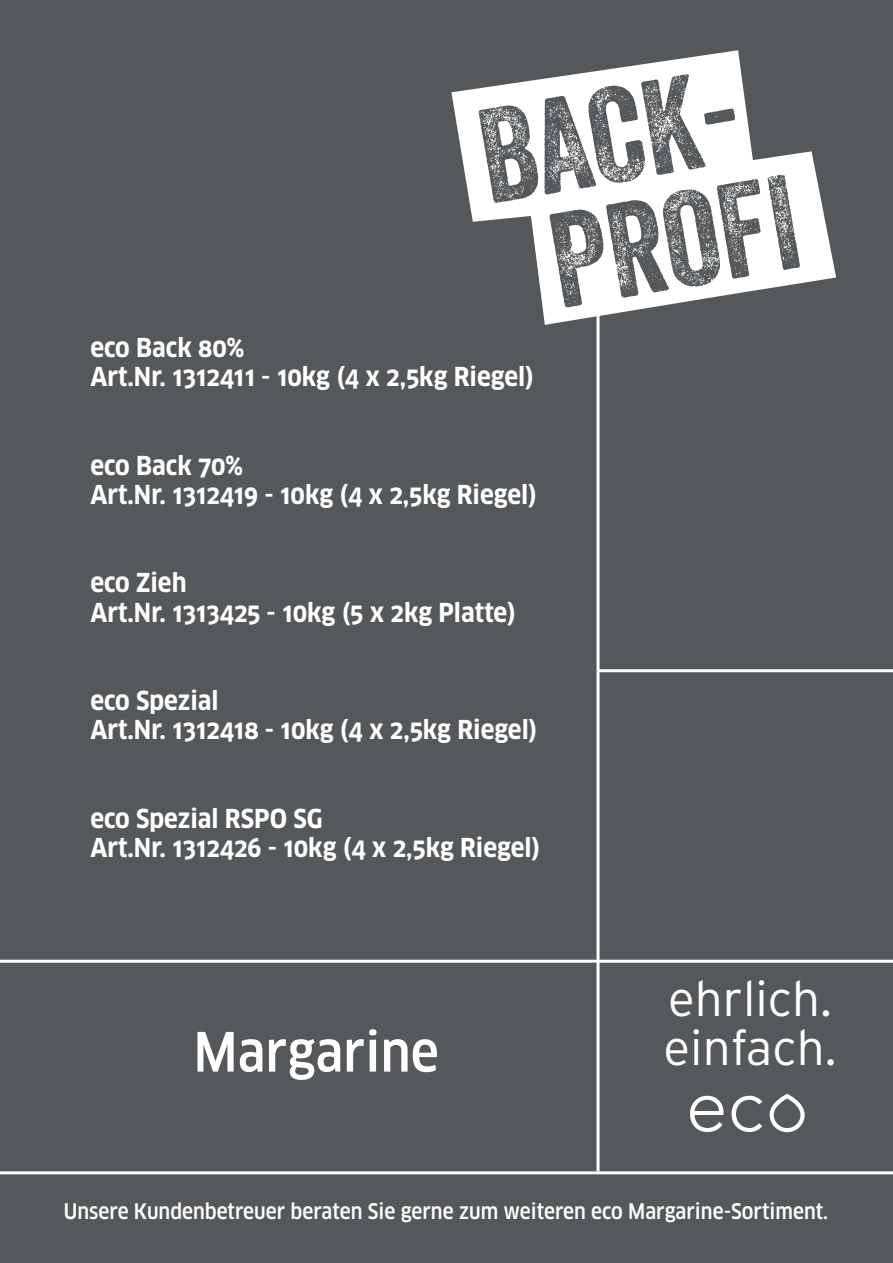
<style>
.page{position:relative;width:893px;height:1263px;background:#55585a}
.page>*{position:absolute;margin:0;border:0;box-sizing:border-box;transform-origin:0 0}
.t1{font:130.35px/115.1px "Veneer Two";color:#55585a;text-align:center}
.t2{font:500 52.95px "Clan Narrow OSF";color:#fff}
.t3{font:300 49.35px/49.7px "Interstate";color:#fff}
.t4{font:700 25.5px/29.4px "Clan Narrow OSF";color:#fff}
.t5{font:500 21px "Clan Narrow OSF";color:#fff}
</style>
<div class="page">
<svg style="left:770px;top:1094px;width:35px;height:38px"></svg>
<svg style="left:690px;top:1096px;width:33px;height:36px"></svg>
<svg style="left:731px;top:1096px;width:31px;height:36px"></svg>
<hr style="left:0;top:1171px;width:893px;height:3px;background:#fff">
<hr style="left:596px;top:307px;width:3px;height:864px;background:#fff">
<svg style="left:451px;top:50px;width:385px;height:275px;fill:#fff"></svg>
<hr style="left:0;top:960px;width:893px;height:3px;background:#fff">
<hr style="left:598px;top:669px;width:295px;height:3px;background:#fff">
<h1 class="t1" style="left:470px;top:101px;width:303px;rotate:-10deg">BACK-<br>PROFI</h1>
<p class="t4" style="left:90px;top:333px;width:445px">eco Back 80%<br>Art.Nr. 1312411 - 10kg (4 x 2,5kg Riegel)</p>
<p class="t4" style="left:90px;top:451px;width:448px">eco Back 70%<br>Art.Nr. 1312419 - 10kg (4 x 2,5kg Riegel)</p>
<p class="t4" style="left:90px;top:569px;width:427px">eco Zieh<br>Art.Nr. 1313425 - 10kg (5 x 2kg Platte)</p>
<p class="t4" style="left:90px;top:686px;width:449px">eco Spezial<br>Art.Nr. 1312418 - 10kg (4 x 2,5kg Riegel)</p>
<p class="t4" style="left:90px;top:804px;width:451px">eco Spezial RSPO SG<br>Art.Nr. 1312426 - 10kg (4 x 2,5kg Riegel)</p>
<h2 class="t2" style="left:194px;top:1019px;width:247px">Margarine</h2>
<h3 class="t3" style="left:664px;top:973px;width:175px">ehrlich. einfach.</h3>
<p class="t5" style="left:64px;top:1198px;width:766px">Unsere Kundenbetreuer beraten Sie gerne zum weiteren eco Margarine-Sortiment.</p>
</div>
